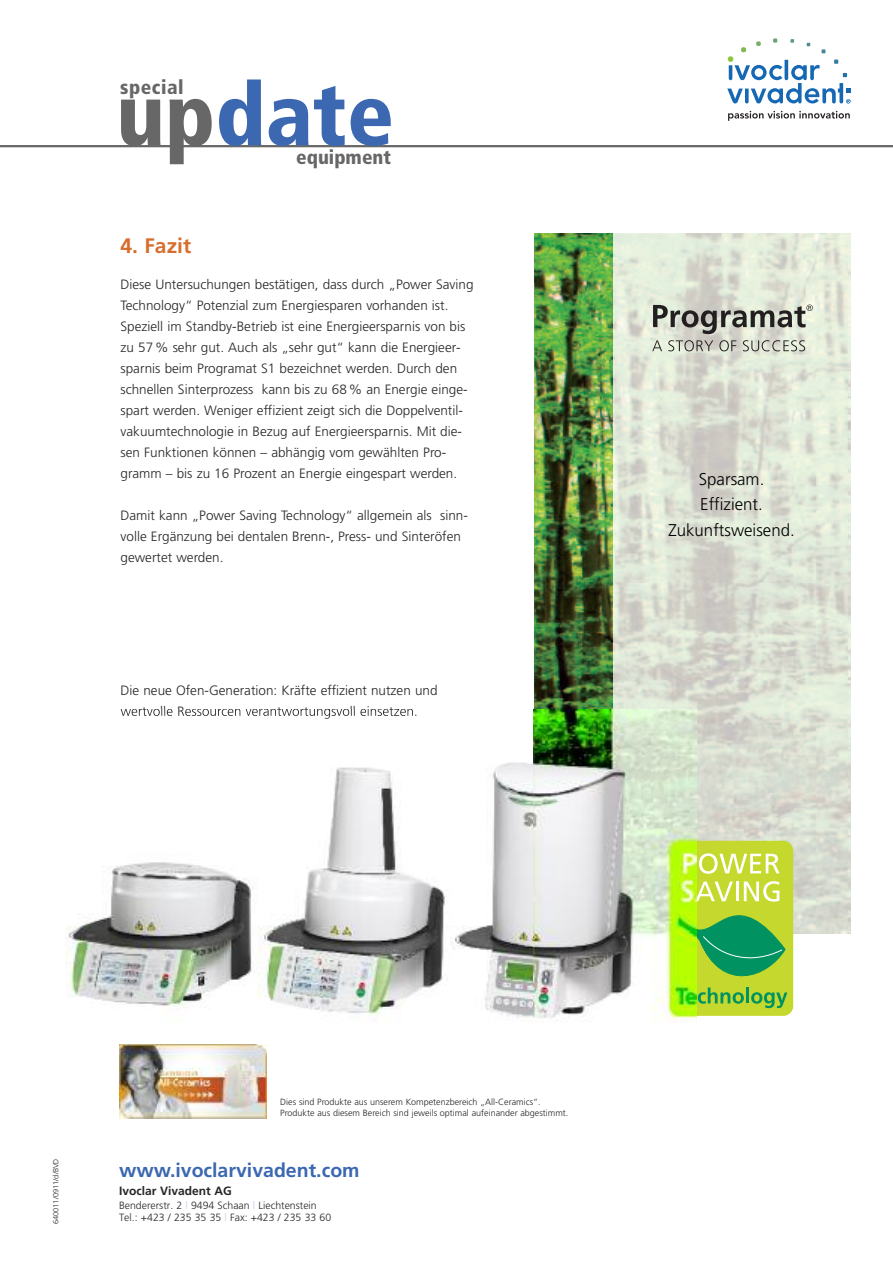
<style>
.page{position:relative;width:893px;height:1263px;background:#fff}
.page>*{position:absolute;margin:0;border:0;box-sizing:border-box;transform-origin:0 0}
.t1{font:900 condensed 87.75px "Frutiger";color:#3b68b0}
.t2{font:700 21px "Frutiger";color:#d86e2d}
.t3{font:900 condensed 19.65px "Frutiger";color:#686768}
.t4{font:900 condensed 19.65px "Frutiger";letter-spacing:.025em;color:#686768}
.t5{font:700 19.5px "Frutiger";color:#3b68b0}
.t6{font:300 17.1px/25.5px "Frutiger";color:#000;text-align:center}
.t7{font:300 13.5px/21px "Frutiger";color:#272627}
.t8{font:700 12px "Frutiger";color:#272627}
.t9{font:300 10.5px/12.6px "Frutiger CE";color:#272627}
.t10{font:300 9px/10.8px "Frutiger";color:#272627}
.t11{font:300 7.5px "Frutiger";color:#272627}
.s1{color:#686768}
.s2{color:#c4d2e7}
</style>
<div class="page">
<img style="left:534px;top:234px;width:79px;height:475px">
<img style="left:613px;top:234px;width:237px;height:647px">
<svg style="left:653px;top:305px;width:160px;height:29px"></svg>
<svg style="left:652px;top:340px;width:153px;height:11px"></svg>
<div style="left:670px;top:841px;width:123px;height:175px;background:#c4d82d;border-radius:10px"></div>
<svg style="left:696px;top:853px;width:84px;height:21px"></svg>
<svg style="left:696px;top:881px;width:154px;height:127px"></svg>
<img style="left:66px;top:709px;width:468px;height:403px">
<img style="left:534px;top:709px;width:162px;height:313px">
<img style="left:119px;top:709px;width:412px;height:55px">
<img style="left:121px;top:709px;width:106px;height:7px">
<hr style="left:0;top:145px;width:893px;height:2px;background:#686768">
<svg style="left:727px;top:38px;width:123px;height:65px"></svg>
<svg style="left:728px;top:111px;width:122px;height:10px"></svg>
<img style="left:120px;top:1045px;width:147px;height:73px">
<div style="left:279px;top:1097px;width:412px;height:32px;background:#fff"></div>
<h3 class="t4" style="left:120px;top:79px;width:65px">special</h3>
<h1 class="t1" style="left:116px;top:79px;width:279px"><span class="s1">up</span>date</h1>
<h3 class="t3" style="left:296px;top:149px;width:96px">equipment</h3>
<h2 class="t2" style="left:121px;top:238px;width:72px">4. Fazit</h2>
<p class="t7" style="left:121px;top:275px;width:355px">Diese Untersuchungen bestätigen, dass durch „Power Saving Technology“ Potenzial zum Energiesparen vorhanden ist.<br>Speziell im Standby-Betrieb ist eine Energieersparnis von bis zu 57% sehr gut. Auch als „sehr gut“ kann die Energieer&shy;sparnis beim Programat S1 bezeichnet werden. Durch den schnellen Sinterprozess kann bis zu 68% an Energie einge&shy;spart werden. Weniger effizient zeigt sich die Doppelventil&shy;vakuumtechnologie in Bezug auf Energieersparnis. Mit die&shy;sen Funktionen können – abhängig vom gewählten Pro&shy;gramm – bis zu 16 Prozent an Energie eingespart werden.</p>
<p class="t7" style="left:121px;top:506px;width:349px">Damit kann „Power Saving Technology“ allgemein als sinn&shy;volle Ergänzung bei dentalen Brenn-, Press- und Sinteröfen gewertet werden.</p>
<p class="t7" style="left:121px;top:681px;width:318px">Die neue Ofen-Generation: Kräfte effizient nutzen und</p>
<p class="t6" style="left:668px;top:467px;width:128px">Sparsam.<br>Effizient.<br>Zukunftsweisend.</p>
<p class="t11" style="left:53px;top:1224px;width:67px;rotate:-90deg">640011/0911/d/BVD</p>
<p class="t10" style="left:280px;top:1097px;width:290px">Dies sind Produkte aus unserem Kompetenzbereich „All-Ceramics“.<br>Produkte aus diesem Bereich sind jeweils optimal aufeinander abgestimmt.</p>
<h3 class="t5" style="left:119px;top:1163px;width:242px">www.ivoclarvivadent.com</h3>
<p class="t8" style="left:119px;top:1186px;width:114px">Ivoclar Vivadent AG</p>
<p class="t9" style="left:119px;top:1200px;width:214px">Bendererstr. 2 <span class="s2">|</span> 9494 Schaan <span class="s2">|</span> Liechtenstein<br>Tel.: +423 / 235 35 35 <span class="s2">|</span> Fax: +423 / 235 33 60</p>
</div>
